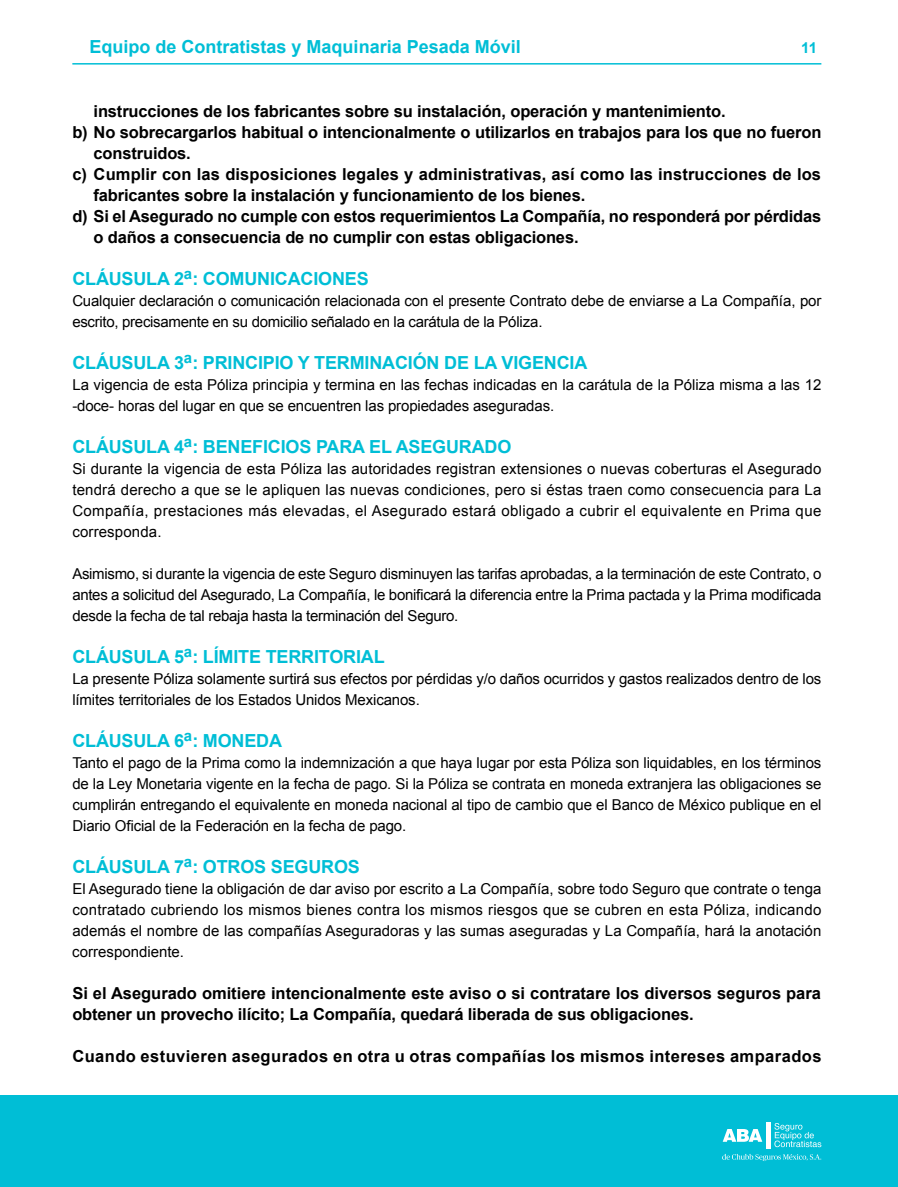
<style>
.page{position:relative;width:898px;height:1187px;background:#fff}
.page>*{position:absolute;margin:0;border:0;box-sizing:border-box;transform-origin:0 0}
.t1{font:700 18px "Arial";letter-spacing:-.01em;color:#00bed6}
.t2{font:700 16.5px/21px "Arial";letter-spacing:-.01em;color:#000}
.t3{font:700 16.5px "Arial";letter-spacing:.025em;color:#000}
.t4{font:15px/21px "Arial";letter-spacing:-.01em;color:#000;text-align:justify}
.t5{font:700 15px "Arial";color:#00bed6}
</style>
<div class="page">
<hr style="left:72px;top:63px;width:749px;height:2px;background:#00bed6">
<div style="left:0;top:1095px;width:897px;height:91px;background:#00bed6"></div>
<svg style="left:774px;top:1123px;width:47px;height:24px"></svg>
<svg style="left:723px;top:1129px;width:39px;height:12px"></svg>
<div style="left:765px;top:1121px;width:5px;height:27px;background:#fff"></div>
<svg style="left:722px;top:1153px;width:99px;height:7px"></svg>
<p class="t1" style="left:89px;top:34px;width:433px">Equipo de Contratistas y Maquinaria Pesada Móvil</p>
<p class="t5" style="left:801px;top:38px;width:17px">11</p>
<p class="t2" style="left:94px;top:101px;width:633px">instrucciones de los fabricantes sobre su instalación, operación y mantenimiento.</p>
<p class="t2" style="left:72px;top:122px;width:750px">b) No sobrecargarlos habitual o intencionalmente o utilizarlos en trabajos para los que no fueron</p>
<p class="t2" style="left:94px;top:143px;width:99px">construidos.</p>
<p class="t2" style="left:72px;top:164px;width:750px">c) Cumplir con las disposiciones legales y administrativas, así como las instrucciones de los</p>
<p class="t2" style="left:94px;top:185px;width:493px">fabricantes sobre la instalación y funcionamiento de los bienes.</p>
<p class="t2" style="left:72px;top:206px;width:750px">d) Si el Asegurado no cumple con estos requerimientos La Compañía, no responderá por pérdidas</p>
<p class="t2" style="left:94px;top:227px;width:486px">o daños a consecuencia de no cumplir con estas obligaciones.</p>
<p class="t1" style="left:72px;top:266px;width:298px">CLÁUSULA 2<sup>a</sup>: COMUNICACIONES</p>
<p class="t4" style="left:72px;top:290px;width:750px">Cualquier declaración o comunicación relacionada con el presente Contrato debe de enviarse a La Compañía, por escrito, precisamente en su domicilio señalado en la carátula de la Póliza.</p>
<p class="t1" style="left:72px;top:350px;width:516px">CLÁUSULA 3<sup>a</sup>: PRINCIPIO Y TERMINACIÓN DE LA VIGENCIA</p>
<p class="t4" style="left:72px;top:374px;width:750px">La vigencia de esta Póliza principia y termina en las fechas indicadas en la carátula de la Póliza misma a las 12 -doce- horas del lugar en que se encuentren las propiedades aseguradas.</p>
<p class="t1" style="left:72px;top:434px;width:440px">CLÁUSULA 4<sup>a</sup>: BENEFICIOS PARA EL ASEGURADO</p>
<p class="t4" style="left:72px;top:458px;width:750px">Si durante la vigencia de esta Póliza las autoridades registran extensiones o nuevas coberturas el Asegurado tendrá derecho a que se le apliquen las nuevas condiciones, pero si éstas traen como consecuencia para La Compañía, prestaciones más elevadas, el Asegurado estará obligado a cubrir el equivalente en Prima que corresponda.</p>
<p class="t4" style="left:72px;top:563px;width:750px">Asimismo, si durante la vigencia de este Seguro disminuyen las tarifas aprobadas, a la terminación de este Contrato, o antes a solicitud del Asegurado, La Compañía, le bonificará la diferencia entre la Prima pactada y la Prima modificada desde la fecha de tal rebaja hasta la terminación del Seguro.</p>
<p class="t1" style="left:72px;top:644px;width:314px">CLÁUSULA 5<sup>a</sup>: LÍMITE TERRITORIAL</p>
<p class="t4" style="left:72px;top:668px;width:750px">La presente Póliza solamente surtirá sus efectos por pérdidas y/o daños ocurridos y gastos realizados dentro de los límites territoriales de los Estados Unidos Mexicanos.</p>
<p class="t1" style="left:72px;top:728px;width:211px">CLÁUSULA 6<sup>a</sup>: MONEDA</p>
<p class="t4" style="left:72px;top:752px;width:750px">Tanto el pago de la Prima como la indemnización a que haya lugar por esta Póliza son liquidables, en los términos de la Ley Monetaria vigente en la fecha de pago. Si la Póliza se contrata en moneda extranjera las obligaciones se cumplirán entregando el equivalente en moneda nacional al tipo de cambio que el Banco de México publique en el Diario Oficial de la Federación en la fecha de pago.</p>
<p class="t1" style="left:72px;top:854px;width:289px">CLÁUSULA 7<sup>a</sup>: OTROS SEGUROS</p>
<p class="t4" style="left:72px;top:878px;width:750px">El Asegurado tiene la obligación de dar aviso por escrito a La Compañía, sobre todo Seguro que contrate o tenga contratado cubriendo los mismos bienes contra los mismos riesgos que se cubren en esta Póliza, indicando además el nombre de las compañías Aseguradoras y las sumas aseguradas y La Compañía, hará la anotación correspondiente.</p>
<p class="t2" style="left:72px;top:983px;width:749px">Si el Asegurado omitiere intencionalmente este aviso o si contratare los diversos seguros para obtener un provecho ilícito; La Compañía, quedará liberada de sus obligaciones.</p>
<p class="t3" style="left:72px;top:1045px;width:750px">Cuando estuvieren asegurados en otra u otras compañías los mismos intereses amparados</p>
</div>
